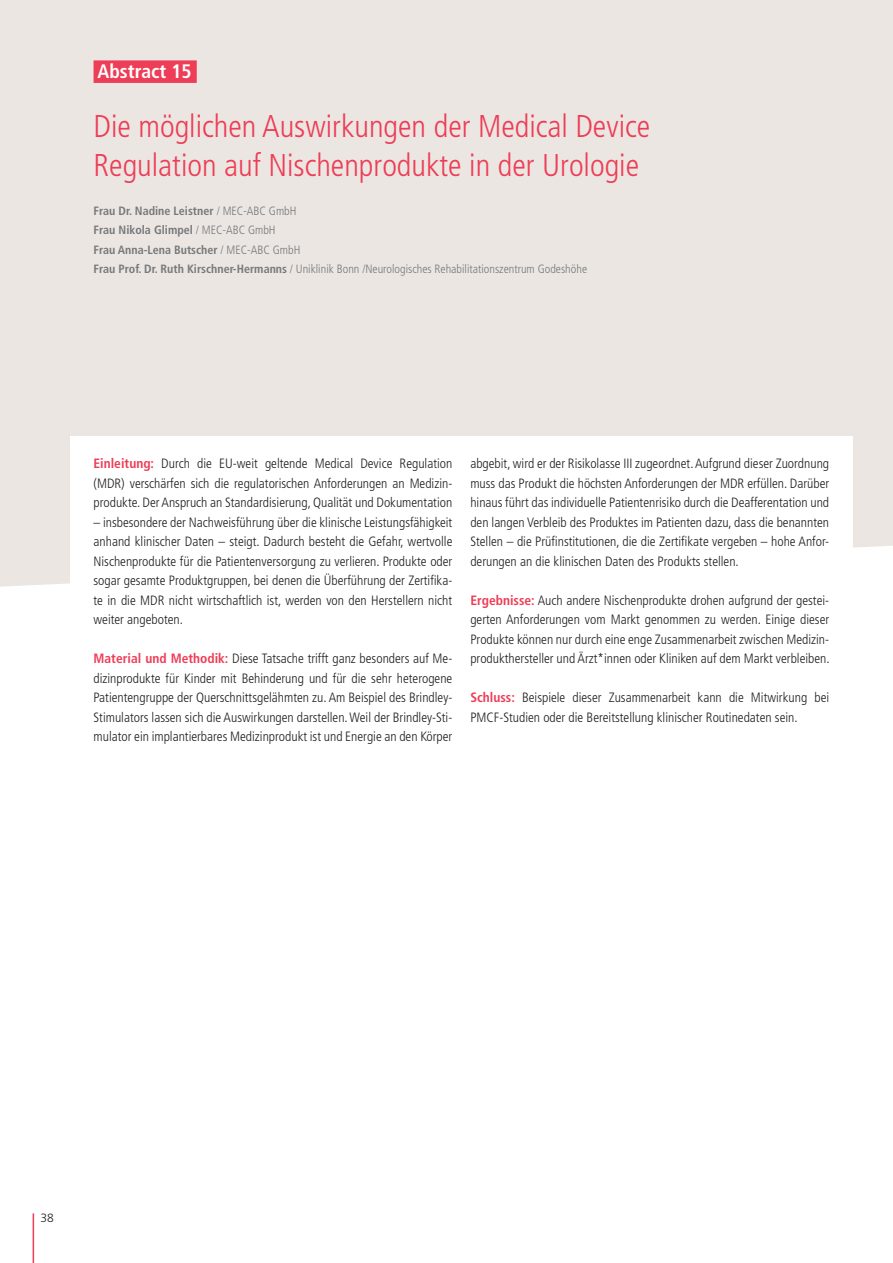
<style>
.page{position:relative;width:893px;height:1263px;background:#fff}
.page>*{position:absolute;margin:0;border:0;box-sizing:border-box;transform-origin:0 0}
.t1{font:300 condensed 31.5px/39px "Frutiger LT Pro";color:#ee3d56}
.t2{font:700 condensed 19.5px "Frutiger LT Pro";color:#fff}
.t3{font:300 condensed 13.5px/19.5px "Frutiger LT Pro";color:#231f20;text-align:justify}
.t4{font:300 condensed 12px/19.5px "Frutiger LT Pro";color:#76787b}
.t5{font:300 12px "Frutiger LT Pro";color:#231f20}
.s1{font-weight:700}
.s2{font-weight:700;color:#ee3d56}
</style>
<div class="page">
<hr style="left:33px;top:1213px;width:1px;height:50px;background:#ee3d56">
<div style="left:0;top:0;width:893px;height:587px;background:#ebe6e2"></div>
<div style="left:70px;top:436px;width:782px;height:240px;background:#fff"></div>
<div style="left:94px;top:60px;width:103px;height:23px;background:#ee3d56"></div>
<h2 class="t2" style="left:98px;top:60px;width:96px">Abstract 15</h2>
<h1 class="t1" style="left:94px;top:107px;width:558px">Die möglichen Auswirkungen der Medical Device<br>Regulation auf Nischenprodukte in der Urologie</h1>
<p class="t4" style="left:94px;top:201px;width:495px"><span class="s1">Frau Dr. Nadine Leistner</span> / MEC-ABC GmbH<br><span class="s1">Frau Nikola Glimpel</span> / MEC-ABC GmbH<br><span class="s1">Frau Anna-Lena Butscher</span> / MEC-ABC GmbH<br><span class="s1">Frau Prof. Dr. Ruth Kirschner-Hermanns</span> / Uniklinik Bonn /Neurologisches Rehabilitationszentrum Godeshöhe</p>
<p class="t3" style="left:94px;top:454px;width:360px"><span class="s2">Einleitung:</span> Durch die EU-weit geltende Medical Device Regulation (MDR) verschärfen sich die regulatorischen Anforderungen an Medizin&shy;produkte. Der Anspruch an Standardisierung, Qualität und Dokumentation</p>
<p class="t3" style="left:94px;top:513px;width:360px">– insbesondere der Nachweisführung über die klinische Leistungsfähigkeit anhand klinischer Daten – steigt. Dadurch besteht die Gefahr, wertvolle Nischenprodukte für die Patientenversorgung zu verlieren. Produkte oder sogar gesamte Produktgruppen, bei denen die Überführung der Zertifika&shy;te in die MDR nicht wirtschaftlich ist, werden von den Herstellern nicht weiter angeboten.</p>
<p class="t3" style="left:94px;top:649px;width:360px"><span class="s2">Material und Methodik:</span> Diese Tatsache trifft ganz besonders auf Me&shy;dizinprodukte für Kinder mit Behinderung und für die sehr heterogene Patientengruppe der Querschnittsgelähmten zu. Am Beispiel des Brindley-Stimulators lassen sich die Auswirkungen darstellen. Weil der Brindley-Sti&shy;mulator ein implantierbares Medizinprodukt ist und Energie an den Körper</p>
<p class="t3" style="left:470px;top:454px;width:360px">abgebit, wird er der Risikolasse III zugeordnet. Aufgrund dieser Zuordnung muss das Produkt die höchsten Anforderungen der MDR erfüllen. Darüber hinaus führt das individuelle Patientenrisiko durch die Deafferentation und den langen Verbleib des Produktes im Patienten dazu, dass die benannten Stellen – die Prüfinstitutionen, die die Zertifikate vergeben – hohe Anfor&shy;derungen an die klinischen Daten des Produkts stellen.</p>
<p class="t3" style="left:470px;top:591px;width:361px"><span class="s2">Ergebnisse:</span> Auch andere Nischenprodukte drohen aufgrund der gestei&shy;gerten Anforderungen vom Markt genommen zu werden. Einige dieser Produkte können nur durch eine enge Zusammenarbeit zwischen Medizin&shy;produkthersteller und Ärzt*innen oder Kliniken auf dem Markt verbleiben.</p>
<p class="t3" style="left:470px;top:688px;width:360px"><span class="s2">Schluss:</span> Beispiele dieser Zusammenarbeit kann die Mitwirkung bei<br>PMCF-Studien oder die Bereitstellung klinischer Routinedaten sein.</p>
<p class="t5" style="left:40px;top:1211px;width:15px">38</p>
</div>
